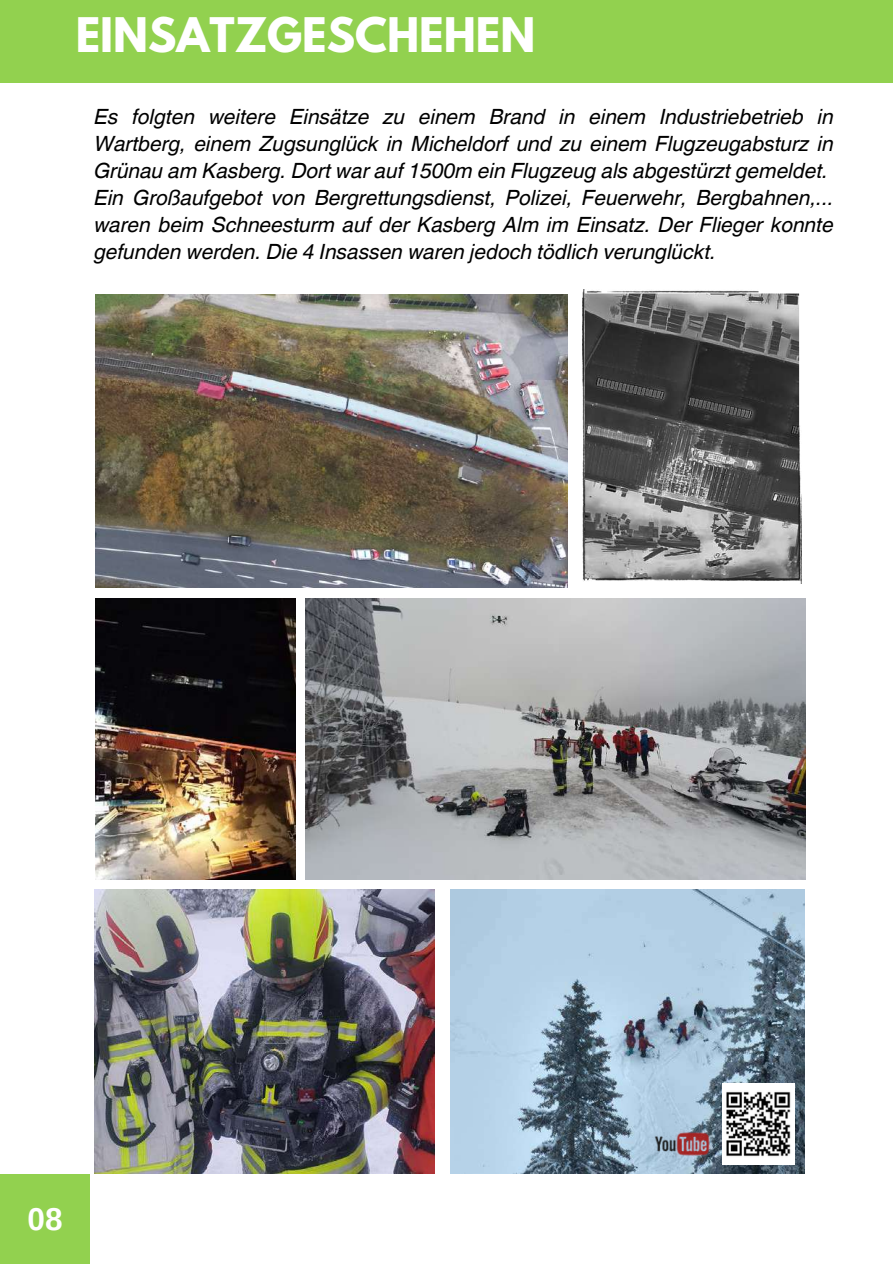
<style>
.page{position:relative;width:893px;height:1264px;background:#fff}
.page>*{position:absolute;margin:0;border:0;box-sizing:border-box;transform-origin:0 0}
.t1{font:700 42.3px "League Spartan";color:#fff}
.t2{font:700 31.5px "Arimo";color:#fff}
.t3{font:italic 21px/27px "Helvetica World";color:#000}
</style>
<div class="page">
<div style="left:0;top:0;width:892px;height:82px;background:#92d14f"></div>
<img style="left:582px;top:289px;width:219px;height:294px">
<div style="left:0;top:1174px;width:90px;height:89px;background:#92d14f"></div>
<img style="left:95px;top:294px;width:472px;height:294px">
<img style="left:305px;top:598px;width:500px;height:282px">
<img style="left:95px;top:598px;width:200px;height:281px">
<img style="left:94px;top:889px;width:340px;height:284px">
<img style="left:450px;top:889px;width:354px;height:284px">
<img style="left:722px;top:1083px;width:72px;height:81px">
<img style="left:652px;top:1114px;width:59px;height:58px">
<h1 class="t1" style="left:76px;top:14px;width:461px">EINSATZGESCHEHEN</h1>
<p class="t3" style="left:94px;top:101px;width:741px">Es folgten weitere Einsätze zu einem Brand in einem Industriebetrieb in Wartberg, einem Zugsunglück in Micheldorf und zu einem Flugzeugabsturz in Grünau am Kasberg. Dort war auf 1500m ein Flugzeug als abgestürzt gemeldet.<br>Ein Großaufgebot von Bergrettungsdienst, Polizei, Feuerwehr, Bergbahnen,... waren beim Schneesturm auf der Kasberg Alm im Einsatz. Der Flieger konnte gefunden werden. Die 4 Insassen waren jedoch tödlich verunglückt.</p>
<h2 class="t2" style="left:28px;top:1201px;width:37px">08</h2>
</div>
